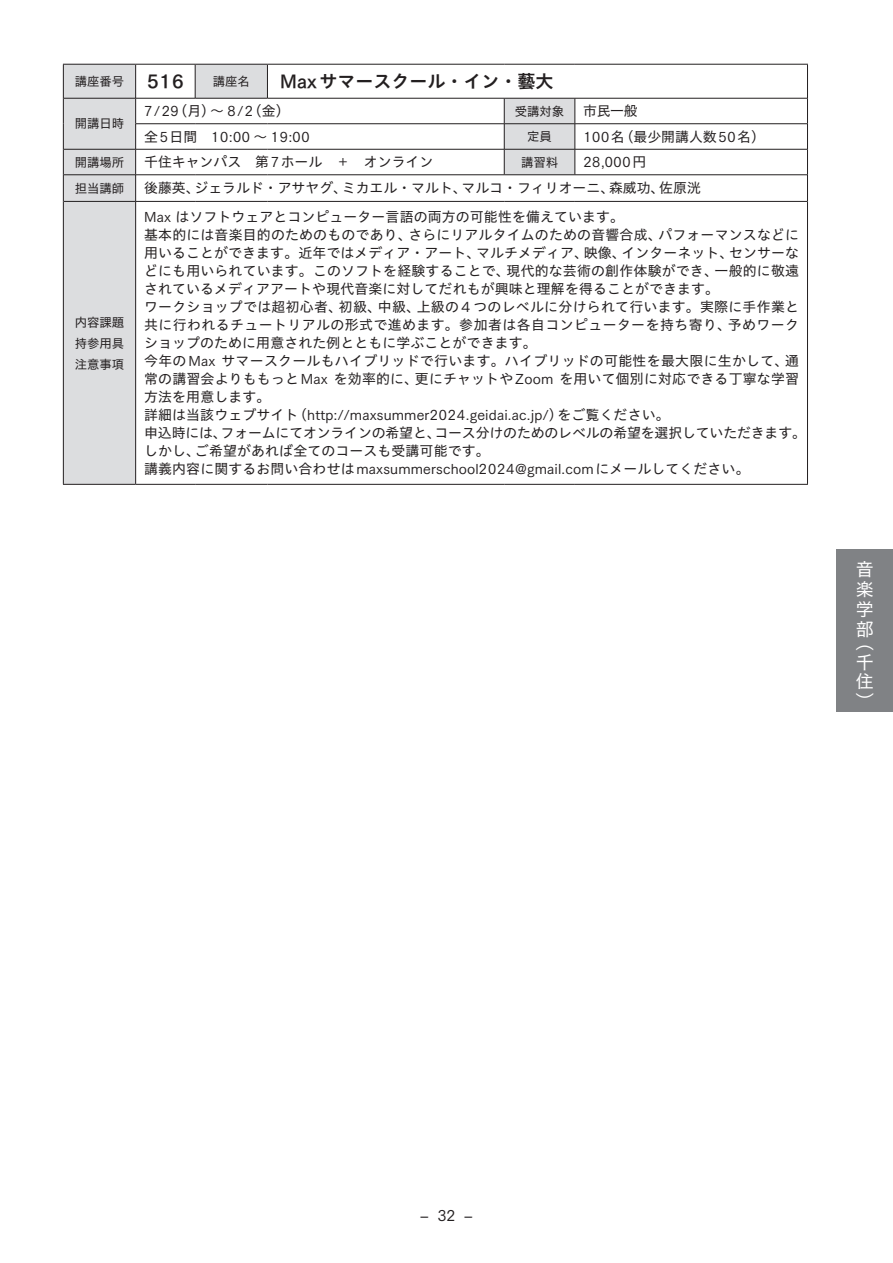
<style>
.page{position:relative;width:893px;height:1263px;background:#fff}
.page>*{position:absolute;margin:0;border:0;box-sizing:border-box;transform-origin:0 0}
.t1{font:18px "Hiragino UD Sans Std N W6";color:#231f20}
.t2{font:18px/19.8px "Hiragino UD Sans Std N W4";color:#fff;text-align:justify}
.t3{font:18px "Tsuku Go Pro B";color:#231f20}
.t4{font:15px "Tsuku Go Pro M";color:#231f20;scale:1.5 1}
.t5{font:13.8px/18px "Hiragino UD Sans Std N W4";letter-spacing:.015em;color:#231f20}
.t6{font:13.8px "Tsuku Go Pro M";letter-spacing:.015em;color:#231f20}
.t7{font:13.8px/18px "Hiragino UD Sans Std N W4";letter-spacing:-.01em;color:#231f20}
.t8{font:12.3px/21px "Hiragino UD Sans Std N W4";color:#231f20;text-align:justify}
.s1{font-family:"Tsuku Go Pro B"}
.s2{font-family:"Hiragino UD Sans Std N W4"}
.s3{font-family:"Tsuku Go Pro M"}
</style>
<div class="page">
<div style="left:837px;top:549px;width:56px;height:163px;background:#808285"></div>
<svg style="left:64px;top:65px;width:511px;height:419px"></svg>
<hr style="left:63px;top:64px;width:73px;height:1px;background:#231f20">
<hr style="left:63px;top:65px;width:1px;height:33px;background:#231f20">
<hr style="left:136px;top:64px;width:59px;height:1px;background:#231f20">
<hr style="left:195px;top:64px;width:72px;height:1px;background:#231f20">
<svg style="left:63px;top:98px;width:1px;height:103px"></svg>
<svg style="left:807px;top:98px;width:1px;height:103px"></svg>
<hr style="left:63px;top:201px;width:1px;height:283px;background:#231f20">
<hr style="left:807px;top:201px;width:1px;height:283px;background:#231f20">
<hr style="left:63px;top:484px;width:73px;height:1px;background:#231f20">
<hr style="left:136px;top:484px;width:59px;height:1px;background:#231f20">
<hr style="left:195px;top:484px;width:72px;height:1px;background:#231f20">
<hr style="left:267px;top:484px;width:237px;height:1px;background:#231f20">
<hr style="left:504px;top:484px;width:71px;height:1px;background:#231f20">
<hr style="left:575px;top:484px;width:233px;height:1px;background:#231f20">
<hr style="left:135px;top:65px;width:1px;height:33px;background:#231f20">
<hr style="left:195px;top:65px;width:1px;height:33px;background:#231f20">
<hr style="left:64px;top:98px;width:72px;height:1px;background:#231f20">
<hr style="left:136px;top:98px;width:59px;height:1px;background:#231f20">
<hr style="left:195px;top:98px;width:72px;height:1px;background:#231f20">
<hr style="left:135px;top:123px;width:60px;height:1px;background:#231f20">
<hr style="left:195px;top:123px;width:72px;height:1px;background:#231f20">
<hr style="left:267px;top:123px;width:237px;height:1px;background:#231f20">
<hr style="left:504px;top:123px;width:71px;height:1px;background:#231f20">
<hr style="left:575px;top:123px;width:232px;height:1px;background:#231f20">
<hr style="left:64px;top:149px;width:72px;height:1px;background:#231f20">
<hr style="left:136px;top:149px;width:59px;height:1px;background:#231f20">
<hr style="left:195px;top:149px;width:72px;height:1px;background:#231f20">
<hr style="left:267px;top:149px;width:237px;height:1px;background:#231f20">
<hr style="left:504px;top:149px;width:71px;height:1px;background:#231f20">
<svg style="left:504px;top:99px;width:1px;height:76px"></svg>
<hr style="left:575px;top:149px;width:232px;height:1px;background:#231f20">
<svg style="left:575px;top:99px;width:1px;height:76px"></svg>
<hr style="left:64px;top:175px;width:72px;height:1px;background:#231f20">
<hr style="left:136px;top:175px;width:59px;height:1px;background:#231f20">
<svg style="left:135px;top:98px;width:1px;height:103px"></svg>
<hr style="left:195px;top:175px;width:72px;height:1px;background:#231f20">
<hr style="left:267px;top:175px;width:237px;height:1px;background:#231f20">
<hr style="left:504px;top:175px;width:71px;height:1px;background:#231f20">
<hr style="left:575px;top:175px;width:232px;height:1px;background:#231f20">
<hr style="left:64px;top:201px;width:72px;height:1px;background:#231f20">
<hr style="left:136px;top:201px;width:59px;height:1px;background:#231f20">
<hr style="left:135px;top:202px;width:1px;height:282px;background:#231f20">
<hr style="left:195px;top:201px;width:72px;height:1px;background:#231f20">
<hr style="left:267px;top:201px;width:237px;height:1px;background:#231f20">
<hr style="left:504px;top:201px;width:71px;height:1px;background:#231f20">
<hr style="left:575px;top:201px;width:232px;height:1px;background:#231f20">
<hr style="left:267px;top:64px;width:237px;height:1px;background:#231f20">
<hr style="left:504px;top:64px;width:71px;height:1px;background:#231f20">
<hr style="left:575px;top:64px;width:233px;height:1px;background:#231f20">
<hr style="left:807px;top:65px;width:1px;height:33px;background:#231f20">
<hr style="left:267px;top:65px;width:1px;height:33px;background:#231f20">
<hr style="left:267px;top:98px;width:237px;height:1px;background:#231f20">
<hr style="left:504px;top:98px;width:71px;height:1px;background:#231f20">
<hr style="left:575px;top:98px;width:232px;height:1px;background:#231f20">
<p class="t8" style="left:75px;top:70px;width:51px">講座番号</p>
<h1 class="t3" style="left:147px;top:66px;width:38px">516</h1>
<p class="t8" style="left:213px;top:70px;width:39px">講座名</p>
<h1 class="t1" style="left:280px;top:67px;width:275px"><span class="s1">Max</span>サマースクール・イン・藝大</h1>
<p class="t8" style="left:75px;top:113px;width:51px">開講日時</p>
<p class="t6" style="left:144px;top:100px;width:147px">7/29<span class="s2">（月）～</span> 8/2<span class="s2">（金）</span></p>
<p class="t8" style="left:515px;top:100px;width:51px">受講対象</p>
<p class="t5" style="left:583px;top:101px;width:56px">市民一般</p>
<p class="t6" style="left:144px;top:125px;width:167px"><span class="s2">全</span>5<span class="s2">日間　</span>10:00 <span class="s2">～</span> 19:00</p>
<p class="t8" style="left:527px;top:125px;width:26px">定員</p>
<p class="t5" style="left:583px;top:127px;width:183px"><span class="s3">100</span>名（最少開講人数<span class="s3">50</span>名）</p>
<p class="t8" style="left:75px;top:151px;width:51px">開講場所</p>
<p class="t5" style="left:144px;top:152px;width:291px">千住キャンパス　第<span class="s3">7</span>ホール　＋　オンライン</p>
<p class="t8" style="left:521px;top:151px;width:39px">講習料</p>
<p class="t6" style="left:583px;top:151px;width:64px">28,000<span class="s2">円</span></p>
<p class="t8" style="left:75px;top:177px;width:51px">担当講師</p>
<p class="t5" style="left:144px;top:178px;width:558px">後藤英、ジェラルド・アサヤグ、ミカエル・マルト、マルコ・フィリオーニ、森威功、佐原洸</p>
<p class="t8" style="left:75px;top:311px;width:51px">内容課題持参用具注意事項</p>
<p class="t5" style="left:144px;top:207px;width:656px"><span class="s3">Max</span> はソフトウェアとコンピューター言語の両方の可能性を備えています。<br>基本的には音楽目的のためのものであり、さらにリアルタイムのための音響合成、パフォーマンスなどに用いることができます。近年ではメディア・アート、マルチメディア、映像、インターネット、センサーなどにも用いられています。このソフトを経験することで、現代的な芸術の創作体験ができ、一般的に敬遠されているメディアアートや現代音楽に対してだれもが興味と理解を得ることができます。<br>ワークショップでは超初心者、初級、中級、上級の<span class="s3">４</span>つのレベルに分けられて行います。実際に手作業と共に行われるチュートリアルの形式で進めます。参加者は各自コンピューターを持ち寄り、予めワークショップのために用意された例とともに学ぶことができます。<br>今年の<span class="s3">Max</span> サマースクールもハイブリッドで行います。ハイブリッドの可能性を最大限に生かして、通常の講習会よりももっと<span class="s3">Max</span> を効率的に、更にチャットや<span class="s3">Zoom</span> を用いて個別に対応できる丁寧な学習方法を用意します。</p>
<p class="t6" style="left:144px;top:403px;width:527px"><span class="s2">詳細は当該ウェブサイト（</span>http://maxsummer2024.geidai.ac.jp/<span class="s2">）をご覧ください。</span></p>
<p class="t7" style="left:144px;top:423px;width:663px">申込時には、フォームにてオンラインの希望と、コース分けのためのレベルの希望を選択していただきます。しかし、ご希望があれば全てのコースも受講可能です。</p>
<p class="t6" style="left:144px;top:457px;width:607px"><span class="s2">講義内容に関するお問い合わせは</span>maxsummerschool2024@gmail.com<span class="s2">にメールしてください。</span></p>
<h1 class="t2" style="left:856px;top:558px;width:19px">音楽学部</h1>
<h1 class="t2" style="left:856px;top:631px;width:19px">（千住）</h1>
<p class="t4" style="left:419px;top:1203px;width:38px">-32 -</p>
</div>
